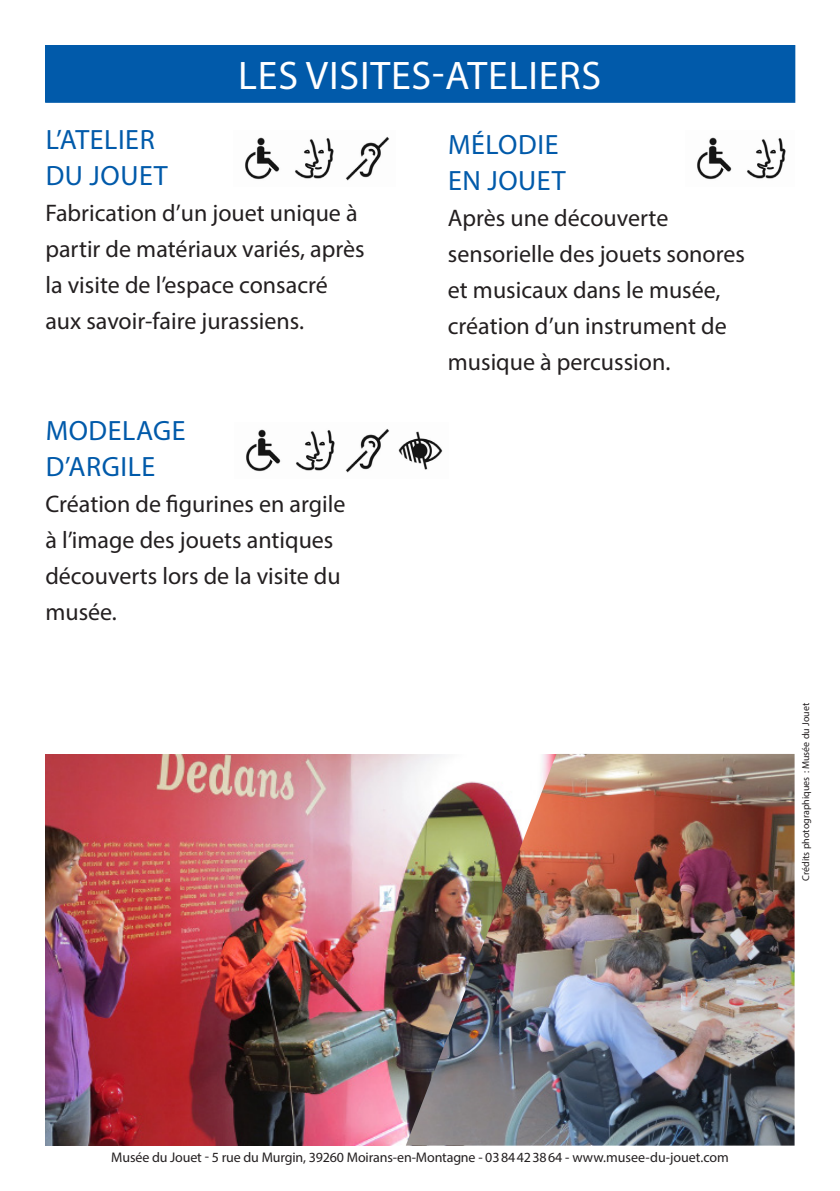
<style>
.page{position:relative;width:840px;height:1191px;background:#fff}
.page>*{position:absolute;margin:0;border:0;box-sizing:border-box;transform-origin:0 0}
.t1{font:40px "Myriad Pro";letter-spacing:.02em;color:#fff}
.Titre_des_activités{font:28px/36px "Myriad Pro";letter-spacing:.02em;color:#015aaa}
.Texte_courant{font:24px/36px "Myriad Pro";color:#231f20}
.t2{font:14px "Myriad Pro";letter-spacing:-.01em;color:#231f20}
.t3{font:10px "Myriad Pro";color:#231f20}
</style>
<div class="page">
<img style="left:747px;top:138px;width:39px;height:41px">
<img style="left:697px;top:137px;width:35px;height:43px">
<div style="left:45px;top:46px;width:748px;height:56px;background:#015aaa"></div>
<hr style="left:45px;top:45px;width:749px;height:1px;background:#015aaa">
<hr style="left:792px;top:46px;width:2px;height:56px;background:#015aaa">
<hr style="left:45px;top:102px;width:749px;height:1px;background:#015aaa">
<img style="left:345px;top:137px;width:45px;height:44px">
<img style="left:295px;top:138px;width:39px;height:41px">
<img style="left:245px;top:137px;width:35px;height:43px">
<img style="left:45px;top:754px;width:360px;height:391px">
<img style="left:405px;top:754px;width:389px;height:391px">
<img style="left:345px;top:429px;width:45px;height:44px">
<img style="left:296px;top:430px;width:39px;height:41px">
<img style="left:246px;top:429px;width:35px;height:43px">
<img style="left:398px;top:431px;width:45px;height:39px">
<p class="t1" style="left:238px;top:51px;width:364px">LES VISITES-ATELIERS</p>
<p class="Titre_des_activités" style="left:46px;top:121px;width:123px">L’ATELIER<br>DU JOUET</p>
<p class="Texte_courant" style="left:45px;top:194px;width:320px">Fabrication d’un jouet unique à partir de matériaux variés, après la visite de l’espace consacré aux savoir-faire jurassiens.</p>
<p class="Titre_des_activités" style="left:46px;top:412px;width:141px">MODELAGE<br>D’ARGILE</p>
<p class="Texte_courant" style="left:45px;top:485px;width:301px">Création de figurines en argile à l’image des jouets antiques découverts lors de la visite du musée.</p>
<p class="Titre_des_activités" style="left:448px;top:126px;width:119px">MÉLODIE<br>EN JOUET</p>
<p class="Texte_courant" style="left:447px;top:200px;width:298px">Après une découverte sensorielle des jouets sonores et musicaux dans le musée, création d’un instrument de musique à percussion.</p>
<p class="t3" style="left:799px;top:880px;width:179px;rotate:-90deg">Crédits photographiques : Musée du Jouet</p>
<p class="t2" style="left:111px;top:1148px;width:619px">Musée du Jouet - 5 rue du Murgin, 39260 Moirans-en-Montagne - 0384423864 - www.musee-du-jouet.com</p>
</div>
